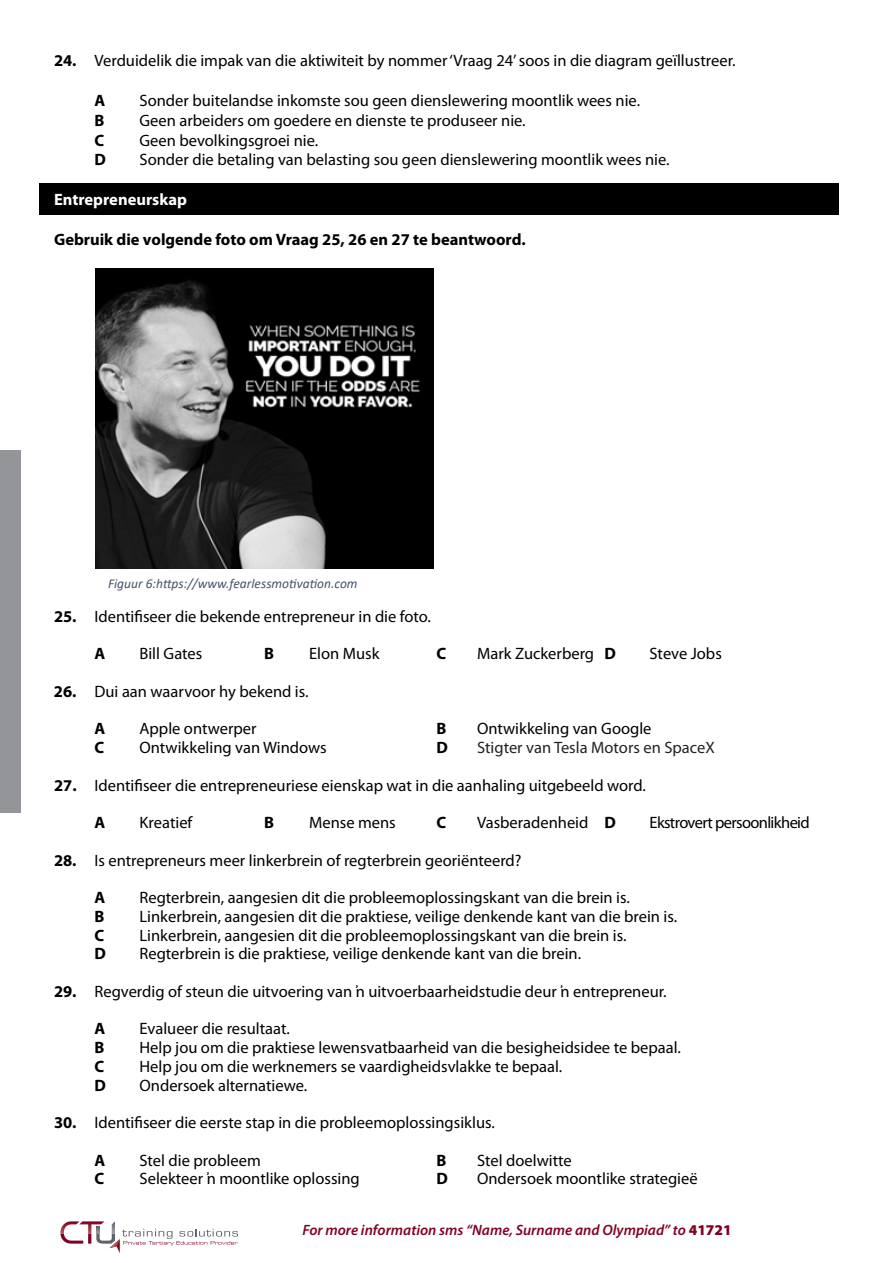
<style>
.page{position:relative;width:893px;height:1263px;background:#fff}
.page>*{position:absolute;margin:0;border:0;box-sizing:border-box;transform-origin:0 0}
.t1{font:16.5px "Myriad Pro";color:#000}
.t2{font:700 16.5px "Myriad Pro";color:#000}
.t3{font:16.5px "Myriad Pro";color:#222}
.t4{font:16.5px "Myriad Pro";letter-spacing:-.04em;color:#000}
.t5{font:700 16.5px "Myriad Pro";color:#fff}
.t6{font:italic 600 15px "Myriad Pro";color:#820024}
.t7{font:italic 13.5px "Calibri";color:#44546a}
.s1{font-weight:700}
.s2{font-weight:900;font-style:normal}
</style>
<div class="page">
<div style="left:0;top:450px;width:21px;height:363px;background:#939598"></div>
<div style="left:40px;top:184px;width:799px;height:31px;background:#000"></div>
<img style="left:95px;top:268px;width:338px;height:300px">
<svg style="left:60px;top:1221px;width:178px;height:32px"></svg>
<p class="t1" style="left:54px;top:51px;width:683px"><span class="s1">24.</span> Verduidelik die impak van die aktiwiteit by nommer ‘Vraag 24’ soos in die diagram geïllustreer.</p>
<p class="t2" style="left:95px;top:90px;width:12px">A</p>
<p class="t1" style="left:140px;top:90px;width:502px">Sonder buitelandse inkomste sou geen dienslewering moontlik wees nie.</p>
<p class="t2" style="left:95px;top:109px;width:11px">B</p>
<p class="t1" style="left:140px;top:110px;width:388px">Geen arbeiders om goedere en dienste te produseer nie.</p>
<p class="t2" style="left:95px;top:129px;width:11px">C</p>
<p class="t1" style="left:140px;top:130px;width:180px">Geen bevolkingsgroei nie.</p>
<p class="t2" style="left:95px;top:149px;width:13px">D</p>
<p class="t1" style="left:140px;top:150px;width:532px">Sonder die betaling van belasting sou geen dienslewering moontlik wees nie.</p>
<p class="t5" style="left:54px;top:189px;width:135px">Entrepreneurskap</p>
<p class="t2" style="left:54px;top:228px;width:473px">Gebruik die volgende foto om Vraag 25, 26 en 27 te beantwoord.</p>
<p class="t7" style="left:108px;top:574px;width:251px">Figuur 6:https://www.fearlessmotivation.com</p>
<p class="t1" style="left:54px;top:606px;width:379px"><span class="s1">25.</span> Identifiseer die bekende entrepreneur in die foto.</p>
<p class="t2" style="left:95px;top:643px;width:12px">A</p>
<p class="t1" style="left:140px;top:644px;width:64px">Bill Gates</p>
<p class="t2" style="left:264px;top:643px;width:11px">B</p>
<p class="t1" style="left:309px;top:644px;width:72px">Elon Musk</p>
<p class="t2" style="left:436px;top:643px;width:11px">C</p>
<p class="t1" style="left:477px;top:644px;width:140px">Mark Zuckerberg <span class="s1">D</span></p>
<p class="t1" style="left:649px;top:644px;width:74px">Steve Jobs</p>
<p class="t1" style="left:54px;top:681px;width:256px"><span class="s1">26.</span> Dui aan waarvoor hy bekend is.</p>
<p class="t2" style="left:94px;top:718px;width:12px">A</p>
<p class="t1" style="left:139px;top:719px;width:119px">Apple ontwerper</p>
<p class="t2" style="left:436px;top:718px;width:11px">B</p>
<p class="t1" style="left:477px;top:719px;width:176px">Ontwikkeling van Google</p>
<p class="t2" style="left:95px;top:737px;width:11px">C</p>
<p class="t1" style="left:140px;top:737px;width:189px">Ontwikkeling van Windows</p>
<p class="t2" style="left:437px;top:737px;width:13px">D</p>
<p class="t3" style="left:477px;top:737px;width:239px">Stigter van Tesla Motors en SpaceX</p>
<p class="t1" style="left:54px;top:775px;width:593px"><span class="s1">27.</span> Identifiseer die entrepreneuriese eienskap wat in die aanhaling uitgebeeld word.</p>
<p class="t2" style="left:95px;top:812px;width:12px">A</p>
<p class="t1" style="left:140px;top:812px;width:54px">Kreatief</p>
<p class="t2" style="left:264px;top:812px;width:11px">B</p>
<p class="t1" style="left:309px;top:812px;width:88px">Mense mens</p>
<p class="t2" style="left:437px;top:812px;width:11px">C</p>
<p class="t1" style="left:477px;top:812px;width:140px">Vasberadenheid <span class="s1">D</span></p>
<p class="t4" style="left:650px;top:812px;width:162px">Ekstrovert persoonlikheid</p>
<p class="t1" style="left:54px;top:850px;width:469px"><span class="s1">28.</span> Is entrepreneurs meer linkerbrein of regterbrein georiënteerd?</p>
<p class="t2" style="left:95px;top:887px;width:12px">A</p>
<p class="t1" style="left:140px;top:887px;width:492px">Regterbrein, aangesien dit die probleemoplossingskant van die brein is.</p>
<p class="t2" style="left:95px;top:905px;width:11px">B</p>
<p class="t1" style="left:140px;top:906px;width:539px">Linkerbrein, aangesien dit die praktiese, veilige denkende kant van die brein is.</p>
<p class="t2" style="left:95px;top:924px;width:11px">C</p>
<p class="t1" style="left:140px;top:925px;width:488px">Linkerbrein, aangesien dit die probleemoplossingskant van die brein is.</p>
<p class="t2" style="left:95px;top:943px;width:13px">D</p>
<p class="t1" style="left:140px;top:944px;width:443px">Regterbrein is die praktiese, veilige denkende kant van die brein.</p>
<p class="t1" style="left:54px;top:981px;width:614px"><span class="s1">29.</span> Regverdig of steun die uitvoering van ŉ uitvoerbaarheidstudie deur ŉ entrepreneur.</p>
<p class="t2" style="left:95px;top:1018px;width:12px">A</p>
<p class="t1" style="left:140px;top:1019px;width:152px">Evalueer die resultaat.</p>
<p class="t2" style="left:95px;top:1037px;width:11px">B</p>
<p class="t1" style="left:140px;top:1037px;width:543px">Help jou om die praktiese lewensvatbaarheid van die besigheidsidee te bepaal.</p>
<p class="t2" style="left:95px;top:1055px;width:11px">C</p>
<p class="t1" style="left:140px;top:1056px;width:424px">Help jou om die werknemers se vaardigheidsvlakke te bepaal.</p>
<p class="t2" style="left:95px;top:1074px;width:13px">D</p>
<p class="t1" style="left:140px;top:1075px;width:169px">Ondersoek alternatiewe.</p>
<p class="t1" style="left:54px;top:1112px;width:442px"><span class="s1">30.</span> Identifiseer die eerste stap in die probleemoplossingsiklus.</p>
<p class="t2" style="left:95px;top:1149px;width:12px">A</p>
<p class="t1" style="left:140px;top:1150px;width:123px">Stel die probleem</p>
<p class="t2" style="left:437px;top:1149px;width:11px">B</p>
<p class="t1" style="left:477px;top:1150px;width:96px">Stel doelwitte</p>
<p class="t2" style="left:95px;top:1168px;width:11px">C</p>
<p class="t1" style="left:140px;top:1169px;width:222px">Selekteer ŉ moontlike oplossing</p>
<p class="t2" style="left:437px;top:1168px;width:13px">D</p>
<p class="t1" style="left:477px;top:1169px;width:222px">Ondersoek moontlike strategieë</p>
<p class="t6" style="left:302px;top:1220px;width:431px">For more information sms “Name, Surname and Olympiad” to <span class="s2">41721</span></p>
</div>
